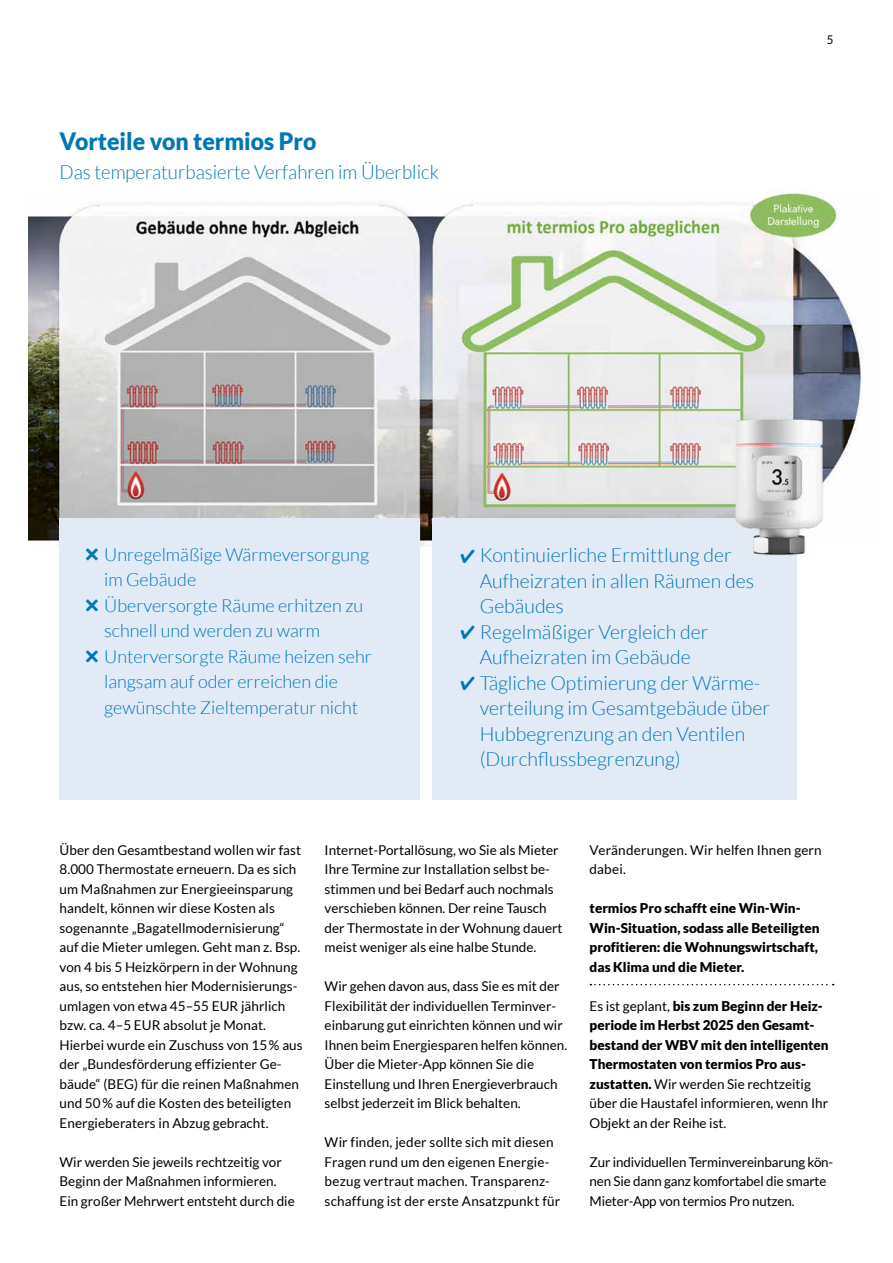
<style>
.page{position:relative;width:893px;height:1263px;background:#fff}
.page>*{position:absolute;margin:0;border:0;box-sizing:border-box;transform-origin:0 0}
.t1{font:900 24px "Lato";color:#0077b5;scale:.96 1}
.t2{font:300 19.5px/25.5px "Lato";color:#0077b5}
.t3{font:300 19.5px "Lato";color:#0077b5;scale:.96 1}
.t4{font:300 18px "Lato";color:#0077b5}
.t5{font:13.5px/19.5px "Lato";color:#000}
.t6{font:900 13.5px/19.5px "Lato";color:#000}
.t7{font:12px "Lato";color:#000;scale:.96 1}
.s1{font-weight:400}
</style>
<div class="page">
<img style="left:28px;top:191px;width:834px;height:355px">
<svg style="left:590px;top:984px;width:244px;height:1px"></svg>
<div style="left:60px;top:518px;width:360px;height:281px;background:#e2eaf6"></div>
<div style="left:432px;top:518px;width:365px;height:281px;background:#e2eaf6"></div>
<img style="left:632px;top:372px;width:202px;height:184px">
<h1 class="t1" style="left:60px;top:127px;width:269px">Vorteile von termios Pro</h1>
<h2 class="t3" style="left:60px;top:161px;width:397px">Das temperaturbasierte Verfahren im Überblick</h2>
<p class="t7" style="left:827px;top:33px;width:8px">5</p>
<h3 class="t4" style="left:84px;top:545px;width:287px">✖ Unregelmäßige Wärmeversorgung</h3>
<h3 class="t4" style="left:104px;top:570px;width:94px">im Gebäude</h3>
<h3 class="t4" style="left:84px;top:596px;width:281px">✖ Überversorgte Räume erhitzen zu</h3>
<h3 class="t4" style="left:104px;top:621px;width:218px">schnell und werden zu warm</h3>
<h3 class="t4" style="left:84px;top:647px;width:290px">✖ Unterversorgte Räume heizen sehr</h3>
<h3 class="t4" style="left:104px;top:672px;width:235px">langsam auf oder erreichen die</h3>
<h3 class="t4" style="left:104px;top:698px;width:256px">gewünschte Zieltemperatur nicht</h3>
<h2 class="t2" style="left:480px;top:542px;width:276px;text-indent:-21px">✔ Kontinuierliche Ermittlung der<br>Aufheizraten in allen Räumen des<br>Gebäudes</h2>
<h2 class="t2" style="left:459px;top:619px;width:251px;text-align:center">✔ Regelmäßiger Vergleich der<br>Aufheizraten im Gebäude</h2>
<h2 class="t2" style="left:480px;top:670px;width:292px;text-indent:-21px">✔ Tägliche Optimierung der Wärme&shy;verteilung im Gesamtgebäude über<br>Hubbegrenzung an den Ventilen (Durchflussbegrenzung)</h2>
<p class="t5" style="left:60px;top:840px;width:245px">Über den Gesamtbestand wollen wir fast 8.000 Thermostate erneuern. Da es sich um Maßnahmen zur Energieeinsparung handelt, können wir diese Kosten als sogenannte „Bagatellmodernisierung“ auf die Mieter umlegen. Geht man z. Bsp. von 4 bis 5 Heizkörpern in der Wohnung aus, so entstehen hier Modernisierungs&shy;umlagen von etwa 45–55 EUR jährlich bzw. ca. 4–5 EUR absolut je Monat.<br>Hierbei wurde ein Zuschuss von 15% aus der „Bundesförderung effizienter Ge&shy;bäude“ (BEG) für die reinen Maßnahmen und 50% auf die Kosten des beteiligten Energieberaters in Abzug gebracht.</p>
<p class="t5" style="left:60px;top:1152px;width:237px">Wir werden Sie jeweils rechtzeitig vor<br>Beginn der Maßnahmen informieren.<br>Ein großer Mehrwert entsteht durch die</p>
<p class="t5" style="left:325px;top:840px;width:239px">Internet-Portallösung, wo Sie als Mieter Ihre Termine zur Installation selbst be&shy;stimmen und bei Bedarf auch nochmals verschieben können. Der reine Tausch der Thermostate in der Wohnung dauert meist weniger als eine halbe Stunde.</p>
<p class="t5" style="left:325px;top:976px;width:244px">Wir gehen davon aus, dass Sie es mit der Flexibilität der individuellen Terminver&shy;einbarung gut einrichten können und wir Ihnen beim Energiesparen helfen können.<br>Über die Mieter-App können Sie die Einstellung und Ihren Energieverbrauch selbst jederzeit im Blick behalten.</p>
<p class="t5" style="left:325px;top:1132px;width:237px">Wir finden, jeder sollte sich mit diesen Fragen rund um den eigenen Energie&shy;bezug vertraut machen. Transparenz&shy;schaffung ist der erste Ansatzpunkt für</p>
<p class="t5" style="left:590px;top:840px;width:234px">Veränderungen. Wir helfen Ihnen gern dabei.</p>
<p class="t6" style="left:590px;top:898px;width:231px">termios Pro schafft eine Win-Win-Win-Situation, sodass alle Beteiligten profitieren: die Wohnungswirtschaft, das Klima und die Mieter.</p>
<p class="t6" style="left:590px;top:996px;width:241px"><span class="s1">Es ist geplant,</span> bis zum Beginn der Heiz&shy;periode im Herbst 2025 den Gesamt&shy;bestand der WBV mit den intelligenten Thermostaten von termios Pro aus&shy;zustatten. <span class="s1">Wir werden Sie rechtzeitig über die Haustafel informieren, wenn Ihr Objekt an der Reihe ist.</span></p>
<p class="t5" style="left:590px;top:1152px;width:245px">Zur individuellen Terminvereinbarung kön&shy;nen Sie dann ganz komfortabel die smarte<br>Mieter-App von termios Pro nutzen.</p>
</div>
